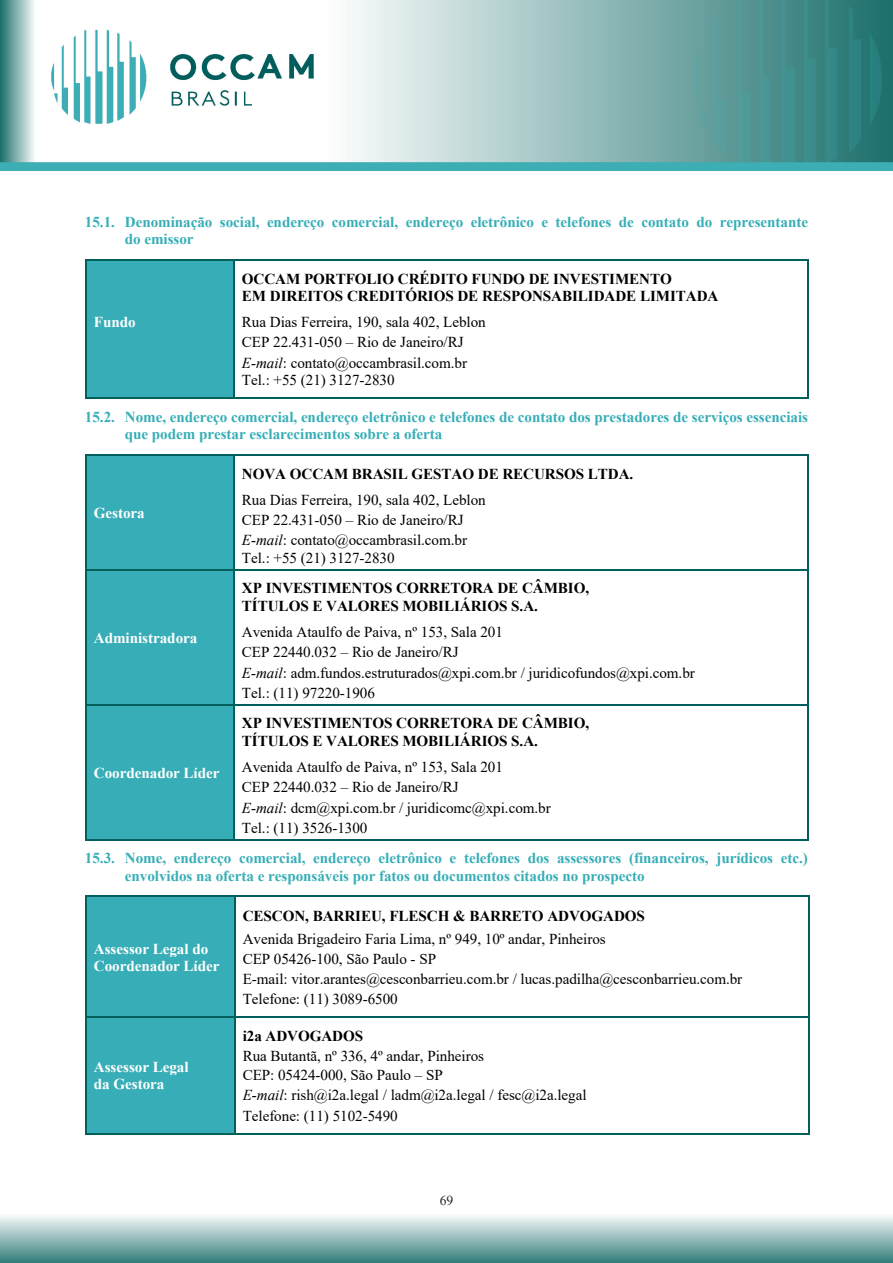
<style>
.page{position:relative;width:893px;height:1263px;background:#fff}
.page>*{position:absolute;margin:0;border:0;box-sizing:border-box;transform-origin:0 0}
.t1{font:15.15px/20.2px "Times New Roman";letter-spacing:-.005em;color:#000}
.t2{font:700 15.15px/17.2px "Times New Roman";letter-spacing:-.005em;color:#37aeb7}
.t3{font:700 15.15px/17.2px "Times New Roman";letter-spacing:-.005em;color:#000}
.t4{font:700 15.15px/17.2px "Times New Roman";letter-spacing:-.005em;color:#fff}
.t5{font:13.65px "Times New Roman";color:#262827}
.s1{font-style:italic}
</style>
<div class="page">
<img style="left:0;top:0;width:893px;height:1263px">
<div style="left:86px;top:261px;width:147px;height:136px;background:#37aeb7"></div>
<hr style="left:86px;top:259px;width:147px;height:2px;background:#01605c">
<hr style="left:235px;top:259px;width:572px;height:2px;background:#01605c">
<hr style="left:85px;top:261px;width:1px;height:136px;background:#01605c">
<hr style="left:86px;top:397px;width:147px;height:2px;background:#01605c">
<hr style="left:233px;top:261px;width:2px;height:136px;background:#01605c">
<hr style="left:235px;top:397px;width:572px;height:2px;background:#01605c">
<hr style="left:807px;top:261px;width:2px;height:136px;background:#01605c">
<div style="left:86px;top:456px;width:147px;height:113px;background:#37aeb7"></div>
<hr style="left:86px;top:454px;width:147px;height:1px;background:#01605c">
<hr style="left:235px;top:454px;width:572px;height:1px;background:#01605c">
<hr style="left:85px;top:455px;width:1px;height:114px;background:#01605c">
<hr style="left:233px;top:455px;width:2px;height:114px;background:#01605c">
<hr style="left:807px;top:455px;width:2px;height:114px;background:#01605c">
<div style="left:86px;top:570px;width:147px;height:134px;background:#37aeb7"></div>
<hr style="left:86px;top:569px;width:147px;height:1px;background:#01605c">
<hr style="left:235px;top:569px;width:572px;height:1px;background:#01605c">
<hr style="left:85px;top:570px;width:1px;height:134px;background:#01605c">
<hr style="left:233px;top:570px;width:2px;height:134px;background:#01605c">
<hr style="left:807px;top:570px;width:2px;height:134px;background:#01605c">
<div style="left:86px;top:705px;width:147px;height:134px;background:#37aeb7"></div>
<hr style="left:86px;top:704px;width:147px;height:1px;background:#01605c">
<hr style="left:235px;top:704px;width:572px;height:1px;background:#01605c">
<hr style="left:85px;top:705px;width:1px;height:134px;background:#01605c">
<hr style="left:86px;top:839px;width:147px;height:1px;background:#01605c">
<hr style="left:233px;top:705px;width:2px;height:134px;background:#01605c">
<hr style="left:235px;top:839px;width:572px;height:1px;background:#01605c">
<hr style="left:807px;top:705px;width:2px;height:134px;background:#01605c">
<div style="left:86px;top:897px;width:148px;height:120px;background:#37aeb7"></div>
<hr style="left:86px;top:896px;width:148px;height:1px;background:#01605c">
<hr style="left:235px;top:896px;width:573px;height:1px;background:#01605c">
<hr style="left:85px;top:897px;width:1px;height:120px;background:#01605c">
<hr style="left:234px;top:897px;width:1px;height:120px;background:#01605c">
<hr style="left:808px;top:897px;width:1px;height:120px;background:#01605c">
<div style="left:86px;top:1018px;width:148px;height:115px;background:#37aeb7"></div>
<div style="left:243px;top:1047px;width:241px;height:18px;background:#fff"></div>
<div style="left:243px;top:1066px;width:200px;height:17px;background:#fff"></div>
<hr style="left:86px;top:1017px;width:148px;height:1px;background:#01605c">
<hr style="left:235px;top:1017px;width:573px;height:1px;background:#01605c">
<hr style="left:85px;top:1018px;width:1px;height:115px;background:#01605c">
<hr style="left:86px;top:1133px;width:148px;height:1px;background:#01605c">
<hr style="left:234px;top:1018px;width:1px;height:115px;background:#01605c">
<hr style="left:235px;top:1133px;width:573px;height:1px;background:#01605c">
<hr style="left:808px;top:1018px;width:1px;height:115px;background:#01605c">
<p class="t2" style="left:125px;top:213px;width:685px;text-indent:-40px">15.1. Denominação social, endereço comercial, endereço eletrônico e telefones de contato do representante do emissor</p>
<p class="t3" style="left:242px;top:270px;width:478px">OCCAM PORTFOLIO CRÉDITO FUNDO DE INVESTIMENTO<br>EM DIREITOS CREDITÓRIOS DE RESPONSABILIDADE LIMITADA</p>
<p class="t1" style="left:242px;top:312px;width:245px">Rua Dias Ferreira, 190, sala 402, Leblon<br>CEP 22.431-050 – Rio de Janeiro/RJ<br><span class="s1">E-mail</span>: contato@occambrasil.com.br</p>
<p class="t1" style="left:242px;top:370px;width:154px">Tel.: +55 (21) 3127-2830</p>
<p class="t2" style="left:125px;top:408px;width:685px;text-indent:-40px">15.2. Nome, endereço comercial, endereço eletrônico e telefones de contato dos prestadores de serviços essenciais que podem prestar esclarecimentos sobre a oferta</p>
<p class="t4" style="left:94px;top:313px;width:43px">Fundo</p>
<p class="t4" style="left:94px;top:504px;width:52px">Gestora</p>
<p class="t4" style="left:94px;top:629px;width:105px">Administradora</p>
<p class="t3" style="left:242px;top:465px;width:393px">NOVA OCCAM BRASIL GESTAO DE RECURSOS LTDA.</p>
<p class="t1" style="left:242px;top:489px;width:245px">Rua Dias Ferreira, 190, sala 402, Leblon<br>CEP 22.431-050 – Rio de Janeiro/RJ<br><span class="s1">E-mail</span>: contato@occambrasil.com.br</p>
<p class="t1" style="left:242px;top:547px;width:154px">Tel.: +55 (21) 3127-2830</p>
<p class="t3" style="left:242px;top:580px;width:349px">XP INVESTIMENTOS CORRETORA DE CÂMBIO,<br>TÍTULOS E VALORES MOBILIÁRIOS S.A.</p>
<p class="t1" style="left:242px;top:622px;width:454px">Avenida Ataulfo de Paiva, nº 153, Sala 201<br>CEP 22440.032 – Rio de Janeiro/RJ<br><span class="s1">E-mail</span>: adm.fundos.estruturados@xpi.com.br / juridicofundos@xpi.com.br Tel.: (11) 97220-1906</p>
<p class="t3" style="left:242px;top:715px;width:349px">XP INVESTIMENTOS CORRETORA DE CÂMBIO,<br>TÍTULOS E VALORES MOBILIÁRIOS S.A.</p>
<p class="t1" style="left:242px;top:757px;width:310px">Avenida Ataulfo de Paiva, nº 153, Sala 201<br>CEP 22440.032 – Rio de Janeiro/RJ<br><span class="s1">E-mail</span>: dcm@xpi.com.br / juridicomc@xpi.com.br Tel.: (11) 3526-1300</p>
<p class="t2" style="left:125px;top:850px;width:684px;text-indent:-40px">15.3. Nome, endereço comercial, endereço eletrônico e telefones dos assessores (financeiros, jurídicos etc.) envolvidos na oferta e responsáveis por fatos ou documentos citados no prospecto</p>
<p class="t4" style="left:94px;top:764px;width:127px">Coordenador Líder</p>
<p class="t4" style="left:94px;top:940px;width:127px">Assessor Legal do<br>Coordenador Líder</p>
<p class="t4" style="left:94px;top:1058px;width:96px">Assessor Legal da Gestora</p>
<p class="t3" style="left:243px;top:907px;width:404px">CESCON, BARRIEU, FLESCH &amp; BARRETO ADVOGADOS</p>
<p class="t1" style="left:243px;top:928px;width:501px">Avenida Brigadeiro Faria Lima, nº 949, 10º andar, Pinheiros<br>CEP 05426-100, São Paulo - SP<br>E-mail: vitor.arantes@cesconbarrieu.com.br / lucas.padilha@cesconbarrieu.com.br Telefone: (11) 3089-6500</p>
<p class="t3" style="left:243px;top:1027px;width:122px">i2a ADVOGADOS</p>
<p class="t1" style="left:243px;top:1047px;width:243px;line-height:18.8px">Rua Butantã, nº 336, 4º andar, Pinheiros<br>CEP: 05424-000, São Paulo – SP</p>
<p class="t1" style="left:243px;top:1085px;width:345px"><span class="s1">E-mail</span>: rish@i2a.legal / ladm@i2a.legal / fesc@i2a.legal<br>Telefone: (11) 5102-5490</p>
<p class="t5" style="left:440px;top:1192px;width:15px">69</p>
</div>
